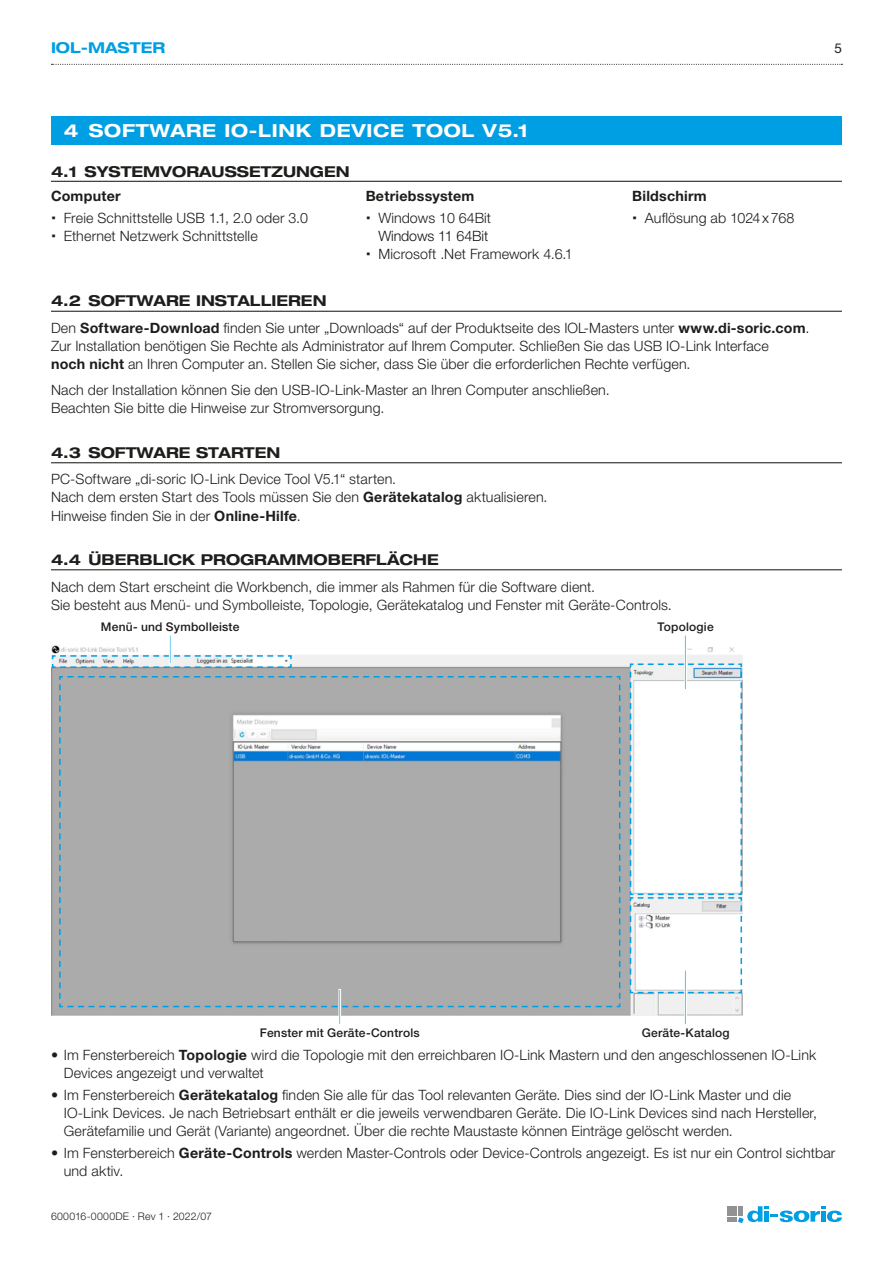
<style>
.page{position:relative;width:893px;height:1263px;background:#fff}
.page>*{position:absolute;margin:0;border:0;box-sizing:border-box;transform-origin:0 0}
.t1{font:700 expanded 18px "Helvetica Neue LTW1 G";letter-spacing:.04em;color:#fff}
.t2{font:700 expanded 15px "Helvetica Neue LTW1 G";color:#1d1d1b}
.t3{font:700 expanded 15px "Helvetica Neue LTW1 G";color:#009fe3}
.Copy{font:300 14.25px/18px "Helvetica Neue LTW1 G";letter-spacing:.01em;color:#1d1d1b}
.Copy-2{font:700 14.25px/22.2px "Helvetica Neue LTW1 G";letter-spacing:.015em;color:#1d1d1b}
.t4{font:13.5px "Helvetica Neue LTW1 G";color:#1d1d1b}
.Beschriftung_Screens{font:500 12px "Helvetica Neue LTW1 G";letter-spacing:.02em;color:#1d1d1b}
.t5{font:300 10.5px "Helvetica Neue LTW1 G";letter-spacing:.02em;color:#1d1d1b}
.s1{font-weight:300}
.s2{color:#141413}
.s3{font-weight:700}
</style>
<div class="page">
<svg style="left:727px;top:1206px;width:115px;height:17px"></svg>
<div style="left:821px;top:1211px;width:5px;height:11px;background:#009fe3"></div>
<svg style="left:52px;top:64px;width:790px;height:1px"></svg>
<div style="left:51px;top:116px;width:791px;height:28px;background:#009fe3"></div>
<hr style="left:51px;top:181px;width:791px;height:1px;background:#1d1d1b">
<hr style="left:51px;top:311px;width:791px;height:1px;background:#1d1d1b">
<hr style="left:51px;top:462px;width:791px;height:1px;background:#1d1d1b">
<hr style="left:51px;top:569px;width:791px;height:1px;background:#1d1d1b">
<img style="left:51px;top:655px;width:578px;height:360px">
<svg style="left:51px;top:635px;width:241px;height:34px"></svg>
<svg style="left:629px;top:635px;width:114px;height:389px"></svg>
<svg style="left:59px;top:676px;width:561px;height:348px;background:#acafb1"></svg>
<p class="t3" style="left:51px;top:38px;width:116px">IOL-MASTER</p>
<p class="t4" style="left:834px;top:40px;width:9px">5</p>
<p class="t1" style="left:64px;top:119px;width:466px">4 SOFTWARE IO-LINK DEVICE TOOL V5.1</p>
<p class="t2" style="left:51px;top:161px;width:300px">4.1 SYSTEMVORAUSSETZUNGEN</p>
<p class="Copy-2" style="left:51px;top:185px;width:71px">Computer</p>
<p class="Copy" style="left:64px;top:209px;width:246px">Freie Schnittstelle USB 1.1, 2.0 oder 3.0</p>
<p class="Copy" style="left:64px;top:227px;width:195px">Ethernet Netzwerk Schnittstelle</p>
<p class="Copy-2" style="left:378px;top:185px;width:114px;text-indent:-13px">Betriebssystem<br><span class="s1">Windows 10 64Bit</span></p>
<p class="Copy" style="left:378px;top:227px;width:196px"><span class="s2">Windows 11 64Bit<br></span>Microsoft .Net Framework 4.6.1</p>
<p class="Copy-2" style="left:632px;top:185px;width:76px">Bildschirm</p>
<p class="Copy" style="left:645px;top:209px;width:151px">Auflösung ab 1024x768</p>
<p class="t2" style="left:51px;top:291px;width:277px">4.2 SOFTWARE INSTALLIEREN</p>
<p class="Copy" style="left:51px;top:319px;width:760px">Den <span class="s3">Software-Download</span> finden Sie unter „Downloads“ auf der Produktseite des IOL-Masters unter <span class="s3">www.di-soric.com</span>.<br>Zur Installation benötigen Sie Rechte als Administrator auf Ihrem Computer. Schließen Sie das USB IO-Link Interface<br><span class="s3">noch nicht</span> an Ihren Computer an. Stellen Sie sicher, dass Sie über die erforderlichen Rechte verfügen.</p>
<p class="Copy" style="left:51px;top:381px;width:560px">Nach der Installation können Sie den USB-IO-Link-Master an Ihren Computer anschließen.<br>Beachten Sie bitte die Hinweise zur Stromversorgung.</p>
<p class="t2" style="left:51px;top:443px;width:231px">4.3 SOFTWARE STARTEN</p>
<p class="Copy" style="left:51px;top:470px;width:498px">PC-Software „di-soric IO-Link Device Tool V5.1“ starten.<br>Nach dem ersten Start des Tools müssen Sie den <span class="s3">Gerätekatalog</span> aktualisieren.<br>Hinweise finden Sie in der <span class="s3">Online-Hilfe</span>.</p>
<p class="t2" style="left:51px;top:550px;width:389px">4.4 ÜBERBLICK PROGRAMMOBERFLÄCHE</p>
<p class="Copy" style="left:51px;top:577px;width:622px">Nach dem Start erscheint die Workbench, die immer als Rahmen für die Software dient.<br>Sie besteht aus Menü- und Symbolleiste, Topologie, Gerätekatalog und Fenster mit Geräte-Controls.</p>
<p class="Beschriftung_Screens" style="left:101px;top:620px;width:140px">Menü- und Symbolleiste</p>
<p class="Beschriftung_Screens" style="left:658px;top:620px;width:58px">Topologie</p>
<p class="Beschriftung_Screens" style="left:260px;top:1025px;width:161px">Fenster mit Geräte-Controls</p>
<p class="Beschriftung_Screens" style="left:642px;top:1025px;width:89px">Geräte-Katalog</p>
<p class="Copy" style="left:64px;top:1045px;width:754px;text-indent:-13px">• Im Fensterbereich <span class="s3">Topologie</span> wird die Topologie mit den erreichbaren IO-Link Mastern und den angeschlossenen IO-Link<br>Devices angezeigt und verwaltet</p>
<p class="Copy" style="left:64px;top:1086px;width:755px;text-indent:-13px">• Im Fensterbereich <span class="s3">Gerätekatalog</span> finden Sie alle für das Tool relevanten Geräte. Dies sind der IO-Link Master und die<br>IO-Link Devices. Je nach Betriebsart enthält er die jeweils verwendbaren Geräte. Die IO-Link Devices sind nach Hersteller,<br>Gerätefamilie und Gerät (Variante) angeordnet. Über die rechte Maustaste können Einträge gelöscht werden.</p>
<p class="Copy" style="left:64px;top:1144px;width:773px;text-indent:-13px">• Im Fensterbereich <span class="s3">Geräte-Controls</span> werden Master-Controls oder Device-Controls angezeigt. Es ist nur ein Control sichtbar und aktiv.</p>
<p class="t5" style="left:51px;top:1210px;width:162px">600016-0000DE · Rev 1 · 2022/07</p>
</div>
